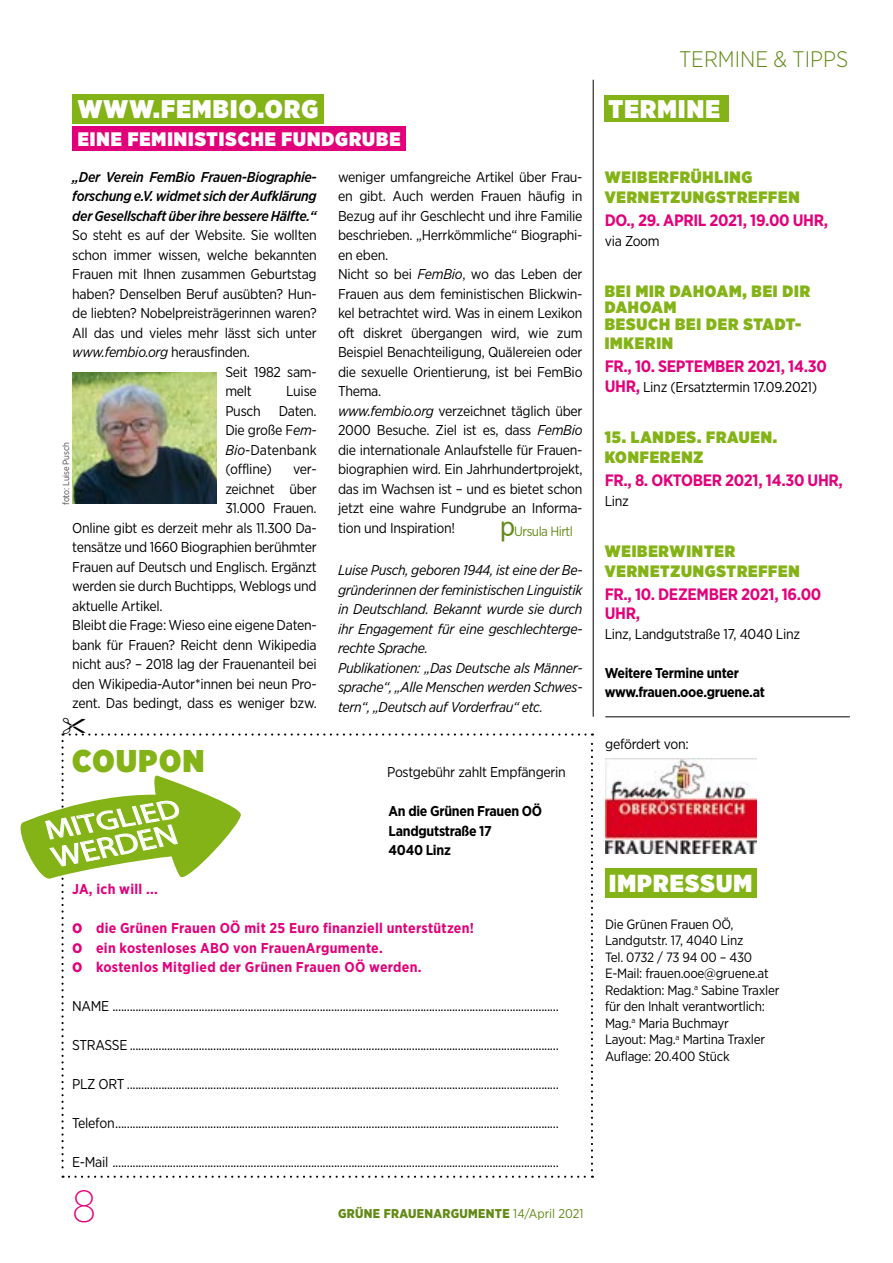
<style>
.page{position:relative;width:893px;height:1263px;background:#fff}
.page>*{position:absolute;margin:0;border:0;box-sizing:border-box;transform-origin:0 0}
.t1{font:200 45px "Gotham Narrow";color:#e2007a}
.t2{font:900 31.5px "Gotham Narrow";letter-spacing:.05em;color:#84b317}
.t3{font:800 28.8px "Gilroy";color:#fff;scale:1.18 1}
.t4{font:italic 800 26.7px "Gilroy";color:#fff;scale:1.25 1}
.t5{font:900 25.5px "Gotham Narrow";letter-spacing:.05em;color:#fff}
.t6{font:900 24.6px "Gotham Narrow";letter-spacing:.05em;color:#fff}
.t7{font:300 22.5px "Gotham Narrow";color:#638a17}
.t8{font:900 19.5px "Gotham Narrow";letter-spacing:.05em;color:#fff}
.t9{font:900 16.5px/16.2px "Gotham Narrow";letter-spacing:.05em;color:#84b317}
.t10{font:700 16.5px/19.5px "Gotham Narrow";letter-spacing:-.02em;color:#e2007a}
.t11{font:14.25px/19.5px "Gotham Narrow";letter-spacing:-.02em;color:#000;text-align:justify}
.t12{font:italic 14.25px/19.5px "Gotham Narrow";letter-spacing:-.02em;color:#000;text-align:justify}
.t13{font:700 14.25px "Gotham Narrow";letter-spacing:.02em;color:#e2007a}
.t14{font:italic 500 14.25px/19.5px "Gotham Narrow";letter-spacing:-.02em;color:#000;text-align:justify}
.t15{font:700 14.25px "Gotham Narrow";letter-spacing:-.02em;color:#000}
.t16{font:13.5px "Gotham Narrow";letter-spacing:-.02em;color:#000}
.t17{font:13.5px "Gotham Narrow";letter-spacing:-.04em;color:#638a17}
.t18{font:900 12.75px "Gotham Narrow";letter-spacing:.025em;color:#638a17}
.t19{font:9px "Gotham Narrow";letter-spacing:-.02em;color:#4b4b4d}
.s1{font-style:italic}
.s2{font-family:"Arial";font-size:27px}
.s3{font-size:18px}
.s4{font-weight:400}
.s5{font-weight:700;font-size:16.5px;color:#e2007a}
</style>
<div class="page">
<div style="left:72px;top:94px;width:252px;height:29px;background:#84b317"></div>
<div style="left:72px;top:126px;width:334px;height:25px;background:#e2007a"></div>
<div style="left:605px;top:869px;width:152px;height:29px;background:#84b317"></div>
<hr style="left:593px;top:80px;width:1px;height:637px;background:#000">
<hr style="left:605px;top:716px;width:245px;height:1px;background:#000">
<div style="left:604px;top:96px;width:124px;height:26px;background:#84b317"></div>
<img style="left:72px;top:372px;width:145px;height:132px">
<img style="left:605px;top:759px;width:151px;height:95px">
<svg style="left:20px;top:733px;width:573px;height:445px"></svg>
<p class="t5" style="left:78px;top:91px;width:242px">WWW.FEMBIO.ORG</p>
<p class="t8" style="left:78px;top:126px;width:324px">EINE FEMINISTISCHE FUNDGRUBE</p>
<p class="t14" style="left:72px;top:167px;width:246px">„Der Verein FemBio Frauen-Biographie&shy;forschung e.V. widmet sich der Aufklärung der Gesellschaft über ihre bessere Hälfte.“</p>
<p class="t11" style="left:72px;top:225px;width:246px">So steht es auf der Website. Sie wollten schon immer wissen, welche bekannten Frauen mit Ihnen zusammen Geburtstag haben? Denselben Beruf ausübten? Hun&shy;de liebten? Nobelpreisträgerinnen waren?<br>All das und vieles mehr lässt sich unter <span class="s1">www.fembio.org</span> herausfinden.</p>
<p class="t11" style="left:225px;top:361px;width:93px">Seit 1982 sam&shy;melt</p>
<p class="t11" style="left:286px;top:381px;width:32px">Luise</p>
<p class="t11" style="left:225px;top:400px;width:37px">Pusch</p>
<p class="t11" style="left:225px;top:400px;width:93px;text-indent:53px">Daten.<br>Die große F<span class="s1">em-Bio</span>-Datenbank (offline)</p>
<p class="t19" style="left:60px;top:505px;width:64px;rotate:-90deg">foto: Luise Pusch</p>
<p class="t11" style="left:293px;top:459px;width:25px">ver-</p>
<p class="t11" style="left:225px;top:478px;width:93px">zeichnet über</p>
<p class="t11" style="left:225px;top:498px;width:93px">31.000 Frauen.</p>
<p class="t11" style="left:72px;top:517px;width:246px">Online gibt es derzeit mehr als 11.300 Da-</p>
<p class="t11" style="left:72px;top:537px;width:246px">tensätze und 1660 Biographien berühmter</p>
<p class="t11" style="left:72px;top:556px;width:246px">Frauen auf Deutsch und Englisch. Ergänzt</p>
<p class="t11" style="left:72px;top:576px;width:246px">werden sie durch Buchtipps, Weblogs und</p>
<p class="t11" style="left:72px;top:595px;width:92px">aktuelle Artikel.</p>
<p class="t11" style="left:72px;top:615px;width:246px">Bleibt die Frage: Wieso eine eigene Daten&shy;bank für Frauen? Reicht denn Wikipedia nicht aus? – 2018 lag der Frauenanteil bei den Wikipedia-Autor*innen bei neun Pro&shy;zent. Das bedingt, dass es weniger bzw.</p>
<p class="t2" style="left:72px;top:739px;width:134px">COUPON</p>
<p class="t4" style="left:44px;top:815px;width:110px;rotate:-10deg">MITGLIED</p>
<p class="t3" style="left:51px;top:840px;width:108px;rotate:-11deg">WERDEN</p>
<p class="t11" style="left:338px;top:166px;width:246px">weniger umfangreiche Artikel über Frau&shy;en gibt. Auch werden Frauen häufig in Bezug auf ihr Geschlecht und ihre Familie beschrieben. „Herrkömmliche“ Biographi&shy;en eben.</p>
<p class="t11" style="left:338px;top:264px;width:246px">Nicht so bei <span class="s1">FemBio</span>, wo das Leben der Frauen aus dem feministischen Blickwin&shy;kel betrachtet wird. Was in einem Lexikon oft diskret übergangen wird, wie zum Beispiel Benachteiligung, Quälereien oder die sexuelle Orientierung, ist bei FemBio Thema.</p>
<p class="t11" style="left:338px;top:400px;width:246px"><span class="s1">www.fembio.org</span> verzeichnet täglich über 2000 Besuche. Ziel ist es, dass <span class="s1">FemBio </span>die internationale Anlaufstelle für Frauen&shy;biographien wird. Ein Jahrhundertprojekt, das im Wachsen ist – und es bietet schon jetzt eine wahre Fundgrube an Informa&shy;tion und Inspiration!</p>
<p class="t17" style="left:500px;top:523px;width:74px"><span class="s2">p</span>Ursula Hirtl</p>
<p class="t12" style="left:338px;top:560px;width:246px">Luise Pusch, geboren 1944, ist eine der Be&shy;gründerinnen der feministischen Linguistik in Deutschland. Bekannt wurde sie durch ihr Engagement für eine geschlechterge&shy;rechte Sprache.</p>
<p class="t12" style="left:338px;top:658px;width:246px">Publikationen: „Das Deutsche als Männer&shy;sprache“, „Alle Menschen werden Schwes&shy;tern“, „Deutsch auf Vorderfrau“ etc.</p>
<p class="t11" style="left:387px;top:762px;width:180px">Postgebühr zahlt Empfängerin</p>
<p class="t15" style="left:389px;top:802px;width:155px">An die Grünen Frauen OÖ</p>
<p class="t15" style="left:389px;top:822px;width:105px">Landgutstraße 17</p>
<p class="t15" style="left:389px;top:841px;width:64px">4040 Linz</p>
<p class="t13" style="left:72px;top:880px;width:87px">JA, ich will ...</p>
<p class="t13" style="left:72px;top:919px;width:403px"><span class="s3">o</span> die Grünen Frauen OÖ mit 25 Euro finanziell unterstützen!</p>
<p class="t13" style="left:72px;top:939px;width:312px"><span class="s3">o</span> ein kostenloses ABO von FrauenArgumente.</p>
<p class="t13" style="left:72px;top:958px;width:351px"><span class="s3">o</span> kostenlos Mitglied der Grünen Frauen OÖ werden.</p>
<p class="t11" style="left:72px;top:996px;width:488px">NAME ...........................................................................................................................................................</p>
<p class="t11" style="left:72px;top:1035px;width:488px">STRASSE .....................................................................................................................................................</p>
<p class="t11" style="left:72px;top:1074px;width:488px">PLZ ORT ......................................................................................................................................................</p>
<p class="t11" style="left:72px;top:1113px;width:488px">Telefon..........................................................................................................................................................</p>
<p class="t11" style="left:72px;top:1152px;width:488px">E-Mail ...........................................................................................................................................................</p>
<h1 class="t1" style="left:72px;top:1179px;width:25px">8</h1>
<p class="t18" style="left:338px;top:1205px;width:247px">GRÜNE FRAUENARGUMENTE <span class="s4">14/April 2021</span></p>
<p class="t7" style="left:679px;top:45px;width:171px">TERMINE &amp; TIPPS</p>
<p class="t5" style="left:608px;top:91px;width:113px">TERMINE</p>
<p class="t9" style="left:605px;top:169px;width:149px">WEIBERFRÜHLING</p>
<p class="t9" style="left:605px;top:189px;width:196px">VERNETZUNGSTREFFEN</p>
<p class="t10" style="left:605px;top:210px;width:225px">DO., 29. APRIL 2021, 19.00 UHR,</p>
<p class="t11" style="left:605px;top:230px;width:57px">via Zoom</p>
<p class="t9" style="left:605px;top:283px;width:207px">BEI MIR DAHOAM, BEI DIR<br>DAHOAM</p>
<p class="t9" style="left:605px;top:314px;width:198px;line-height:19.5px">BESUCH BEI DER STADT-<br>IMKERIN</p>
<p class="t10" style="left:605px;top:357px;width:224px">FR., 10. SEPTEMBER 2021, 14.30</p>
<p class="t11" style="left:605px;top:377px;width:214px"><span class="s5">UHR,</span> Linz (Ersatztermin 17.09.2021)</p>
<p class="t9" style="left:605px;top:429px;width:174px">15. LANDES. FRAUEN.</p>
<p class="t9" style="left:605px;top:449px;width:100px">KONFERENZ</p>
<p class="t10" style="left:605px;top:470px;width:240px">FR., 8. OKTOBER 2021, 14.30 UHR,</p>
<p class="t11" style="left:605px;top:490px;width:26px">Linz</p>
<p class="t9" style="left:605px;top:543px;width:132px">WEIBERWINTER</p>
<p class="t9" style="left:605px;top:562px;width:196px">VERNETZUNGSTREFFEN</p>
<p class="t10" style="left:605px;top:584px;width:218px">FR., 10. DEZEMBER 2021, 16.00<br>UHR,</p>
<p class="t11" style="left:605px;top:624px;width:197px">Linz, Landgutstraße 17, 4040 Linz</p>
<p class="t15" style="left:605px;top:664px;width:136px">Weitere Termine unter</p>
<p class="t15" style="left:605px;top:683px;width:162px">www.frauen.ooe.gruene.at</p>
<p class="t11" style="left:605px;top:733px;width:85px">gefördert von:</p>
<p class="t6" style="left:609px;top:866px;width:145px">IMPRESSUM</p>
<p class="t16" style="left:605px;top:915px;width:130px">Die Grünen Frauen OÖ,</p>
<p class="t16" style="left:605px;top:932px;width:140px">Landgutstr. 17, 4040 Linz</p>
<p class="t16" style="left:605px;top:948px;width:148px">Tel. 0732 / 73 94 00 – 430</p>
<p class="t16" style="left:605px;top:965px;width:165px">E-Mail: frauen.ooe@gruene.at</p>
<p class="t16" style="left:605px;top:981px;width:176px">Redaktion: Mag.<sup>a</sup> Sabine Traxler</p>
<p class="t16" style="left:605px;top:998px;width:161px">für den Inhalt verantwortlich:</p>
<p class="t16" style="left:605px;top:1014px;width:125px">Mag.<sup>a</sup> Maria Buchmayr</p>
<p class="t16" style="left:605px;top:1031px;width:162px">Layout: Mag.<sup>a</sup> Martina Traxler</p>
<p class="t16" style="left:605px;top:1047px;width:126px">Auflage: 20.400 Stück</p>
</div>
